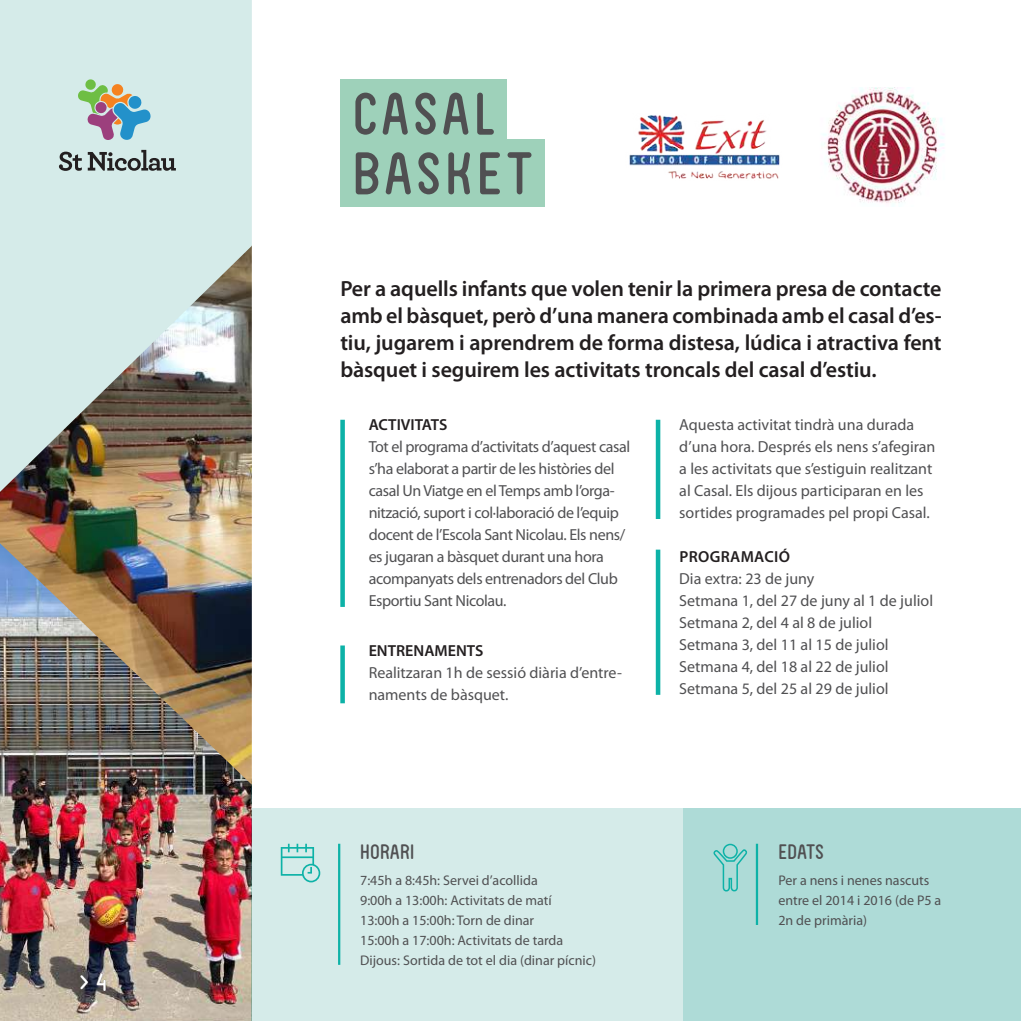
<style>
.page{position:relative;width:1021px;height:1021px;background:#fff}
.page>*{position:absolute;margin:0;border:0;box-sizing:border-box;transform-origin:0 0}
.t1{font:57.4px/59.6px "FV Almelo";letter-spacing:.08em;color:#505052}
.t2{font:24px "FV Almelo";color:#fff}
.t3{font:600 22px/27px "Myriad Pro";letter-spacing:-.005em;color:#231f20;text-align:justify}
.t4{font:20px "FV Almelo";letter-spacing:.02em;color:#505052}
.t5{font:16px/22px "Myriad Pro";color:#505052}
.t6{font:16px/22px "Myriad Pro";letter-spacing:-.025em;color:#505052}
.t7{font:600 16px "Myriad Pro";color:#231f20}
.t8{font:600 16px "Myriad Pro";letter-spacing:.02em;color:#231f20}
.t9{font:14px/20px "Myriad Pro";color:#505052}
</style>
<div class="page">
<div style="left:683px;top:808px;width:337px;height:212px;background:#aedbd7"></div>
<div style="left:252px;top:808px;width:431px;height:212px;background:#d5ebe9"></div>
<svg style="left:281px;top:843px;width:39px;height:39px"></svg>
<div style="left:340px;top:79px;width:166px;height:68px;background:#9ed1ba"></div>
<div style="left:340px;top:139px;width:205px;height:67px;background:#9ed1ba"></div>
<img style="left:0;top:787px;width:252px;height:233px">
<img style="left:0;top:492px;width:252px;height:295px">
<img style="left:0;top:0;width:252px;height:492px">
<svg style="left:713px;top:843px;width:34px;height:49px"></svg>
<hr style="left:755px;top:843px;width:3px;height:82px;background:#0db2a7">
<img style="left:822px;top:87px;width:122px;height:119px">
<img style="left:629px;top:115px;width:151px;height:64px">
<div style="left:340px;top:420px;width:5px;height:187px;background:#0db2a7"></div>
<div style="left:655px;top:420px;width:5px;height:99px;background:#0db2a7"></div>
<div style="left:655px;top:549px;width:5px;height:145px;background:#0db2a7"></div>
<div style="left:340px;top:645px;width:5px;height:58px;background:#0db2a7"></div>
<hr style="left:338px;top:843px;width:2px;height:121px;background:#0db2a7">
<svg style="left:77px;top:79px;width:74px;height:61px;background:#a7b9b6"></svg>
<svg style="left:59px;top:150px;width:117px;height:21px;background:#939f9e"></svg>
<h2 class="t2" style="left:79px;top:967px;width:29px">&gt; 4</h2>
<h1 class="t1" style="left:352px;top:80px;width:182px">CASAL<br>BASKET</h1>
<p class="t3" style="left:340px;top:275px;width:603px">Per a aquells infants que volen tenir la primera presa de contacte amb el bàsquet, però d’una manera combinada amb el casal d’es&shy;tiu, jugarem i aprendrem de forma distesa, lúdica i atractiva fent bàsquet i seguirem les activitats troncals del casal d’estiu.</p>
<p class="t7" style="left:369px;top:415px;width:80px">ACTIVITATS</p>
<p class="t6" style="left:369px;top:435px;width:263px">Tot el programa d’activitats d’aquest casal s’ha elaborat a partir de les històries del casal Un Viatge en el Temps amb l’orga&shy;nització, suport i col·laboració de l’equip docent de l’Escola Sant Nicolau. Els nens/ es jugaran a bàsquet durant una hora acompanyats dels entrenadors del Club Esportiu Sant Nicolau.</p>
<p class="t7" style="left:369px;top:641px;width:116px">ENTRENAMENTS</p>
<p class="t5" style="left:369px;top:661px;width:255px">Realitzaran 1h de sessió diària d’entre&shy;naments de bàsquet.</p>
<p class="t5" style="left:679px;top:413px;width:258px">Aquesta activitat tindrà una durada d’una hora. Després els nens s’afegiran a les activitats que s’estiguin realitzant al Casal. Els dijous participaran en les sortides programades pel propi Casal.</p>
<p class="t8" style="left:679px;top:547px;width:112px">PROGRAMACIÓ</p>
<p class="t5" style="left:679px;top:567px;width:255px">Dia extra: 23 de juny<br>Setmana 1, del 27 de juny al 1 de juliol<br>Setmana 2, del 4 al 8 de juliol<br>Setmana 3, del 11 al 15 de juliol<br>Setmana 4, del 18 al 22 de juliol<br>Setmana 5, del 25 al 29 de juliol</p>
<p class="t4" style="left:360px;top:839px;width:55px">HORARI</p>
<p class="t9" style="left:360px;top:870px;width:237px">7:45h a 8:45h: Servei d’acollida<br>9:00h a 13:00h: Activitats de matí<br>13:00h a 15:00h: Torn de dinar<br>15:00h a 17:00h: Activitats de tarda Dijous: Sortida de tot el dia (dinar pícnic)</p>
<p class="t4" style="left:778px;top:839px;width:47px">EDATS</p>
<p class="t9" style="left:778px;top:870px;width:164px">Per a nens i nenes nascuts entre el 2014 i 2016 (de P5 a<br>2n de primària)</p>
</div>
